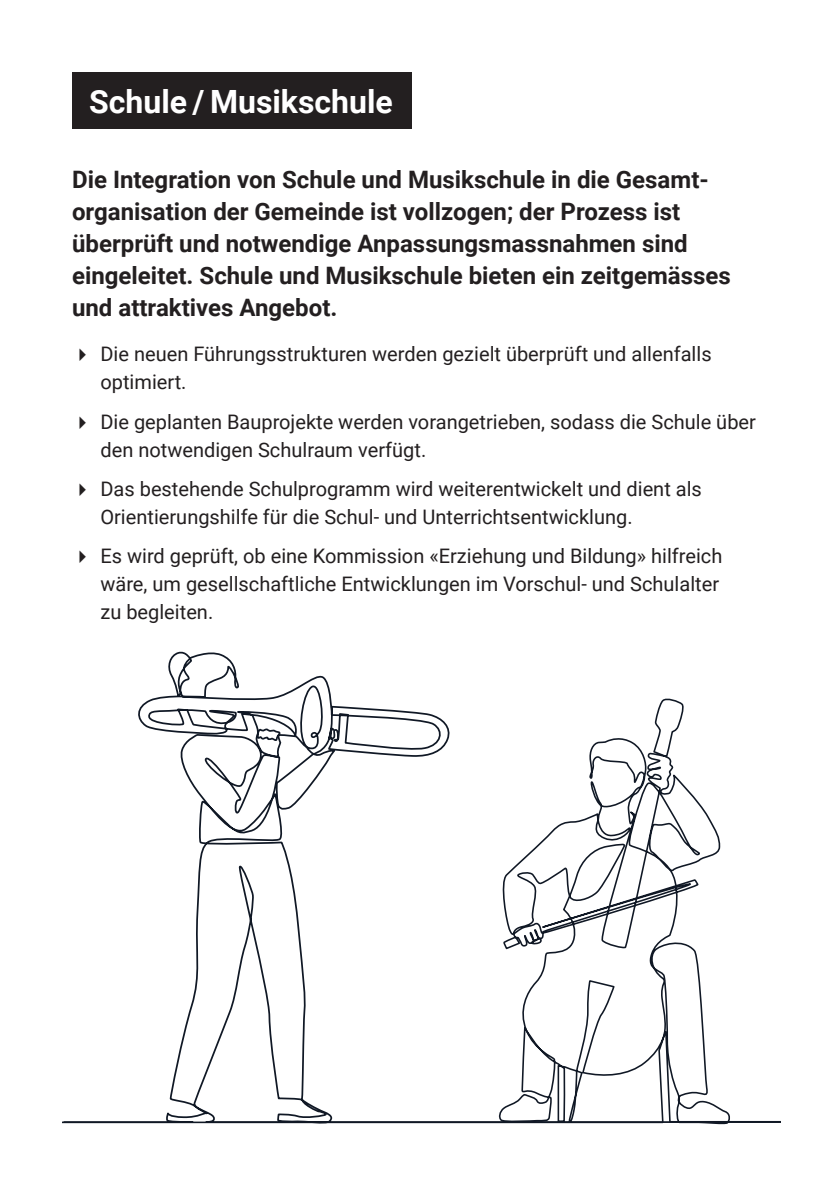
<style>
.page{position:relative;width:840px;height:1191px;background:#fff}
.page>*{position:absolute;margin:0;border:0;box-sizing:border-box;transform-origin:0 0}
.t1{font:700 32px "Roboto";color:#fff}
.t2{font:700 24px/32px "Roboto";color:#231f20}
.t3{font:20px/28px "Roboto";color:#231f20}
</style>
<div class="page">
<div style="left:72px;top:72px;width:339px;height:57px;background:#231f20"></div>
<svg style="left:62px;top:651px;width:718px;height:473px"></svg>
<h1 class="t1" style="left:89px;top:79px;width:305px">Schule / Musikschule</h1>
<p class="t2" style="left:72px;top:163px;width:660px">Die Integration von Schule und Musikschule in die Gesamt&shy;organisation der Gemeinde ist vollzogen; der Prozess ist überprüft und notwendige Anpassungsmassnahmen sind eingeleitet. Schule und Musikschule bieten ein zeitgemässes und attraktives Angebot.</p>
<p class="t3" style="left:100px;top:339px;width:612px">Die neuen Führungsstrukturen werden gezielt überprüft und allenfalls optimiert.</p>
<p class="t3" style="left:100px;top:407px;width:656px">Die geplanten Bauprojekte werden vorangetrieben, sodass die Schule über den notwendigen Schulraum verfügt.</p>
<p class="t3" style="left:100px;top:474px;width:602px">Das bestehende Schulprogramm wird weiterentwickelt und dient als<br>Orientierungshilfe für die Schul- und Unterrichtsentwicklung.</p>
<p class="t3" style="left:100px;top:541px;width:623px">Es wird geprüft, ob eine Kommission «Erziehung und Bildung» hilfreich wäre, um gesellschaftliche Entwicklungen im Vorschul- und Schulalter zu begleiten.</p>
</div>
